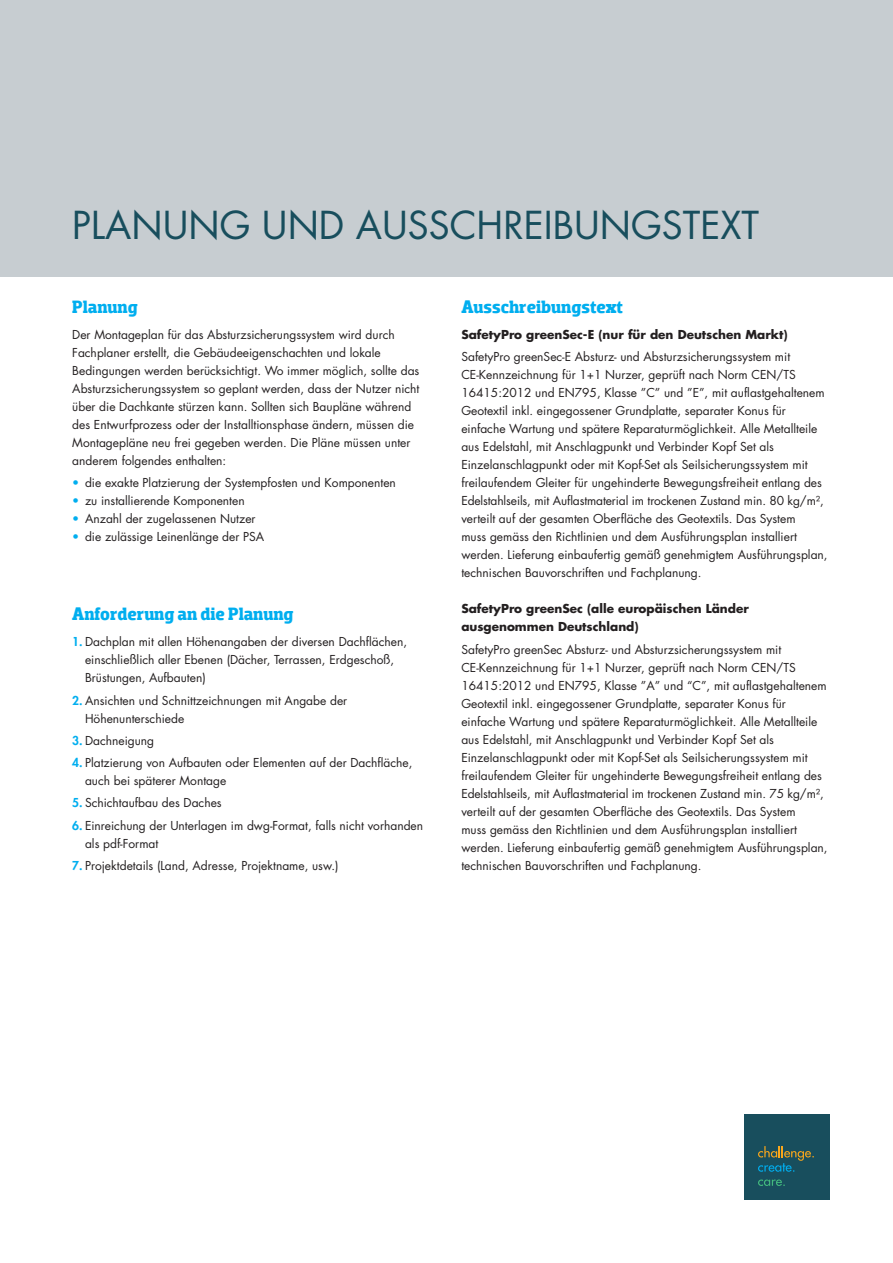
<style>
.page{position:relative;width:893px;height:1263px;background:#fff}
.page>*{position:absolute;margin:0;border:0;box-sizing:border-box;transform-origin:0 0}
.t1{font:37.5px "Futura KNAUF";color:#184e5d}
._1_intro_13pt_orange{font:700 18px "Dobra Slab W01";color:#00aeef}
._1_intro_13pt_orange-2{font:12px/18px "Futura KNAUF";color:#231f20}
._1_intro_13pt_orange-3{font:700 12px/18px "Futura KNAUF";color:#231f20}
.s1{color:#00aeef}
.s2{font-weight:800;color:#00aeef}
</style>
<div class="page">
<div style="left:0;top:0;width:893px;height:276px;background:#c7cdd1"></div>
<div style="left:744px;top:1114px;width:85px;height:85px;background:#184e5d"></div>
<svg style="left:758px;top:1146px;width:56px;height:26px"></svg>
<svg style="left:758px;top:1179px;width:27px;height:7px"></svg>
<p class="t1" style="left:72px;top:201px;width:688px">PLANUNG UND AUSSCHREIBUNGSTEXT</p>
<p class="_1_intro_13pt_orange" style="left:72px;top:297px;width:67px">Planung</p>
<p class="_1_intro_13pt_orange-2" style="left:72px;top:326px;width:349px">Der Montageplan für das Absturzsicherungssystem wird durch Fachplaner erstellt, die Gebäudeeigenschachten und lokale Bedingungen werden berücksichtigt. Wo immer möglich, sollte das Absturzsicherungssystem so geplant werden, dass der Nutzer nicht über die Dachkante stürzen kann. Sollten sich Baupläne während des Entwurfprozess oder der Installtionsphase ändern, müssen die Montagepläne neu frei gegeben werden. Die Pläne müssen unter anderem folgendes enthalten:</p>
<p class="_1_intro_13pt_orange-2" style="left:72px;top:474px;width:325px"><span class="s1">•</span> die exakte Platzierung der Systempfosten und Komponenten</p>
<p class="_1_intro_13pt_orange-2" style="left:72px;top:492px;width:174px"><span class="s1">•</span> zu installierende Komponenten</p>
<p class="_1_intro_13pt_orange-2" style="left:72px;top:510px;width:185px"><span class="s1">•</span> Anzahl der zugelassenen Nutzer</p>
<p class="_1_intro_13pt_orange-2" style="left:72px;top:528px;width:194px"><span class="s1">•</span> die zulässige Leinenlänge der PSA</p>
<p class="_1_intro_13pt_orange" style="left:72px;top:604px;width:223px">Anforderung an die Planung</p>
<p class="_1_intro_13pt_orange-2" style="left:85px;top:633px;width:323px;text-indent:-13px"><span class="s2">1.</span> Dachplan mit allen Höhenangaben der diversen Dachflächen, einschließlich aller Ebenen (Dächer, Terrassen, Erdgeschoß,<br>Brüstungen, Aufbauten)</p>
<p class="_1_intro_13pt_orange-2" style="left:85px;top:691px;width:264px;text-indent:-13px"><span class="s2">2.</span> Ansichten und Schnittzeichnungen mit Angabe der<br>Höhenunterschiede</p>
<p class="_1_intro_13pt_orange-2" style="left:72px;top:732px;width:83px"><span class="s2">3.</span> Dachneigung</p>
<p class="_1_intro_13pt_orange-2" style="left:85px;top:754px;width:329px;text-indent:-13px"><span class="s2">4.</span> Platzierung von Aufbauten oder Elementen auf der Dachfläche, auch bei späterer Montage</p>
<p class="_1_intro_13pt_orange-2" style="left:72px;top:794px;width:151px"><span class="s2">5.</span> Schichtaufbau des Daches</p>
<p class="_1_intro_13pt_orange-2" style="left:85px;top:816px;width:340px;text-indent:-13px"><span class="s2">6.</span> Einreichung der Unterlagen im dwg-Format, falls nicht vorhanden als pdf-Format</p>
<p class="_1_intro_13pt_orange-2" style="left:72px;top:857px;width:268px"><span class="s2">7.</span> Projektdetails (Land, Adresse, Projektname, usw.)</p>
<p class="_1_intro_13pt_orange" style="left:461px;top:297px;width:163px">Ausschreibungstext</p>
<p class="_1_intro_13pt_orange-3" style="left:461px;top:325px;width:328px">SafetyPro greenSec-E (nur für den Deutschen Markt)</p>
<p class="_1_intro_13pt_orange-2" style="left:461px;top:348px;width:368px">SafetyPro greenSec-E Absturz- und Absturzsicherungssystem mit CE-Kennzeichnung für 1+1 Nurzer, geprüft nach Norm CEN/TS 16415:2012 und EN795, Klasse ”C” und ”E”, mit auflastgehaltenem Geotextil inkl. eingegossener Grundplatte, separater Konus für einfache Wartung und spätere Reparaturmöglichkeit. Alle Metallteile aus Edelstahl, mit Anschlagpunkt und Verbinder Kopf Set als Einzelanschlagpunkt oder mit Kopf-Set als Seilsicherungssystem mit freilaufendem Gleiter für ungehinderte Bewegungsfreiheit entlang des Edelstahlseils, mit Auflastmaterial im trockenen Zustand min. 80 kg/m², verteilt auf der gesamten Oberfläche des Geotextils. Das System<br>muss gemäss den Richtlinien und dem Ausführungsplan installiert werden. Lieferung einbaufertig gemäß genehmigtem Ausführungsplan, technischen Bauvorschriften und Fachplanung.</p>
<p class="_1_intro_13pt_orange-3" style="left:461px;top:600px;width:289px">SafetyPro greenSec (alle europäischen Länder ausgenommen Deutschland)</p>
<p class="_1_intro_13pt_orange-2" style="left:461px;top:640px;width:368px">SafetyPro greenSec Absturz- und Absturzsicherungssystem mit CE-Kennzeichnung für 1+1 Nurzer, geprüft nach Norm CEN/TS 16415:2012 und EN795, Klasse ”A” und “C”, mit auflastgehaltenem Geotextil inkl. eingegossener Grundplatte, separater Konus für einfache Wartung und spätere Reparaturmöglichkeit. Alle Metallteile aus Edelstahl, mit Anschlagpunkt und Verbinder Kopf Set als Einzelanschlagpunkt oder mit Kopf-Set als Seilsicherungssystem mit freilaufendem Gleiter für ungehinderte Bewegungsfreiheit entlang des Edelstahlseils, mit Auflastmaterial im trockenen Zustand min. 75 kg/m², verteilt auf der gesamten Oberfläche des Geotextils. Das System<br>muss gemäss den Richtlinien und dem Ausführungsplan installiert werden. Lieferung einbaufertig gemäß genehmigtem Ausführungsplan, technischen Bauvorschriften und Fachplanung.</p>
</div>
